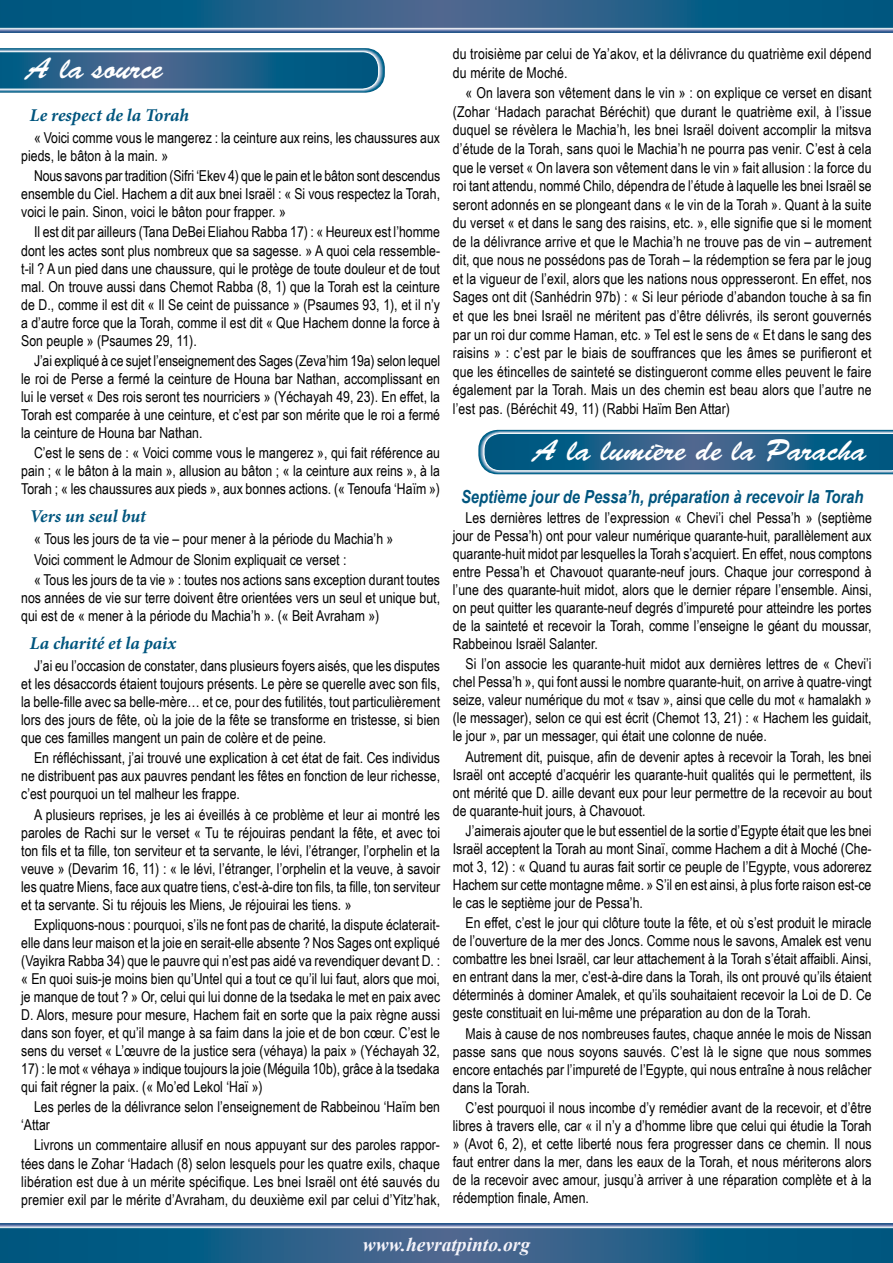
<style>
.page{position:relative;width:893px;height:1263px;background:#fff}
.page>*{position:absolute;margin:0;border:0;box-sizing:border-box;transform-origin:0 0}
.t1{font:30px "Brush Script Std";color:#fff}
.t2{font:italic 700 19.5px "Times New Roman";color:#f4f3fa}
.t3{font:italic 700 18px "Arial Narrow";color:#00557e}
.t4{font:italic 700 18px "Minion Pro";color:#00557e}
.t5{font:15px/18px "Arial Narrow";color:#000;text-align:justify}
</style>
<div class="page">
<svg style="left:0;top:0;width:893px;height:33px;background:#2b668e"></svg>
<svg style="left:0;top:1223px;width:893px;height:40px;background:#29658d"></svg>
<svg style="left:0;top:48px;width:385px;height:45px;background:#367094"></svg>
<svg style="left:478px;top:430px;width:415px;height:44px;background:#316e93"></svg>
<h1 class="t1" style="left:27px;top:52px;width:138px">A la source</h1>
<p class="t4" style="left:30px;top:102px;width:161px">Le respect de la Torah</p>
<p class="t5" style="left:21px;top:128px;width:420px;text-indent:13px">« Voici comme vous le mangerez : la ceinture aux reins, les chaussures aux pieds, le bâton à la main. »</p>
<p class="t5" style="left:21px;top:166px;width:420px;text-indent:13px">Nous savons par tradition (Sifri ‘Ekev 4) que le pain et le bâton sont descendus ensemble du Ciel. Hachem a dit aux bnei Israël : « Si vous respectez la Torah, voici le pain. Sinon, voici le bâton pour frapper. »</p>
<p class="t5" style="left:21px;top:223px;width:420px;text-indent:13px">Il est dit par ailleurs (Tana DeBei Eliahou Rabba 17) : « Heureux est l’homme dont les actes sont plus nombreux que sa sagesse. » A quoi cela ressemble&shy;t-il ? A un pied dans une chaussure, qui le protège de toute douleur et de tout mal. On trouve aussi dans Chemot Rabba (8, 1) que la Torah est la ceinture de D., comme il est dit « Il Se ceint de puissance » (Psaumes 93, 1), et il n’y a d’autre force que la Torah, comme il est dit « Que Hachem donne la force à Son peuple » (Psaumes 29, 11).</p>
<p class="t5" style="left:21px;top:351px;width:421px;text-indent:13px">J’ai expliqué à ce sujet l’enseignement des Sages (Zeva’him 19a) selon lequel le roi de Perse a fermé la ceinture de Houna bar Nathan, accomplissant en lui le verset « Des rois seront tes nourriciers » (Yéchayah 49, 23). En effet, la Torah est comparée à une ceinture, et c’est par son mérite que le roi a fermé la ceinture de Houna bar Nathan.</p>
<p class="t5" style="left:21px;top:443px;width:420px;text-indent:13px">C’est le sens de : « Voici comme vous le mangerez », qui fait référence au pain ; « le bâton à la main », allusion au bâton ; « la ceinture aux reins », à la Torah ; « les chaussures aux pieds », aux bonnes actions. (« Tenoufa ‘Haïm »)</p>
<p class="t4" style="left:30px;top:504px;width:118px">Vers un seul but</p>
<p class="t5" style="left:34px;top:528px;width:408px;line-height:20.1px;text-align:left">« Tous les jours de ta vie – pour mener à la période du Machia’h »<br>Voici comment le Admour de Slonim expliquait ce verset :<br>« Tous les jours de ta vie » : toutes nos actions sans exception durant toutes</p>
<p class="t5" style="left:21px;top:588px;width:420px">nos années de vie sur terre doivent être orientées vers un seul et unique but, qui est de « mener à la période du Machia’h ». (« Beit Avraham »)</p>
<p class="t4" style="left:30px;top:630px;width:148px">La charité et la paix</p>
<p class="t5" style="left:21px;top:656px;width:420px;text-indent:13px">J’ai eu l’occasion de constater, dans plusieurs foyers aisés, que les disputes et les désaccords étaient toujours présents. Le père se querelle avec son fils, la belle-fille avec sa belle-mère… et ce, pour des futilités, tout particulièrement lors des jours de fête, où la joie de la fête se transforme en tristesse, si bien que ces familles mangent un pain de colère et de peine.</p>
<p class="t5" style="left:21px;top:748px;width:420px;text-indent:13px">En réfléchissant, j’ai trouvé une explication à cet état de fait. Ces individus ne distribuent pas aux pauvres pendant les fêtes en fonction de leur richesse, c’est pourquoi un tel malheur les frappe.</p>
<p class="t5" style="left:21px;top:805px;width:421px;text-indent:13px">A plusieurs reprises, je les ai éveillés à ce problème et leur ai montré les paroles de Rachi sur le verset « Tu te réjouiras pendant la fête, et avec toi ton fils et ta fille, ton serviteur et ta servante, le lévi, l’étranger, l’orphelin et la veuve » (Devarim 16, 11) : « le lévi, l’étranger, l’orphelin et la veuve, à savoir les quatre Miens, face aux quatre tiens, c’est-à-dire ton fils, ta fille, ton serviteur et ta servante. Si tu réjouis les Miens, Je réjouirai les tiens. »</p>
<p class="t5" style="left:21px;top:915px;width:420px;text-indent:13px">Expliquons-nous : pourquoi, s’ils ne font pas de charité, la dispute éclaterait&shy;elle dans leur maison et la joie en serait-elle absente ? Nos Sages ont expliqué (Vayikra Rabba 34) que le pauvre qui n’est pas aidé va revendiquer devant D. : « En quoi suis-je moins bien qu’Untel qui a tout ce qu’il lui faut, alors que moi, je manque de tout ? » Or, celui qui lui donne de la tsedaka le met en paix avec D. Alors, mesure pour mesure, Hachem fait en sorte que la paix règne aussi dans son foyer, et qu’il mange à sa faim dans la joie et de bon cœur. C’est le sens du verset « L’œuvre de la justice sera (véhaya) la paix » (Yéchayah 32,</p>
<p class="t5" style="left:21px;top:1059px;width:420px">17) : le mot « véhaya » indique toujours la joie (Méguila 10b), grâce à la tsedaka qui fait régner la paix. (« Mo’ed Lekol ‘Haï »)</p>
<p class="t5" style="left:21px;top:1097px;width:420px;text-indent:13px">Les perles de la délivrance selon l’enseignement de Rabbeinou ‘Haïm ben ‘Attar</p>
<p class="t5" style="left:21px;top:1136px;width:420px;text-indent:13px">Livrons un commentaire allusif en nous appuyant sur des paroles rappor&shy;tées dans le Zohar ‘Hadach (8) selon lesquels pour les quatre exils, chaque libération est due à un mérite spécifique. Les bnei Israël ont été sauvés du premier exil par le mérite d’Avraham, du deuxième exil par celui d’Yitz’hak,</p>
<p class="t5" style="left:453px;top:44px;width:420px;line-height:18.6px">du troisième par celui de Ya’akov, et la délivrance du quatrième exil dépend du mérite de Moché.</p>
<p class="t5" style="left:453px;top:83px;width:420px;line-height:18.6px;text-indent:13px">« On lavera son vêtement dans le vin » : on explique ce verset en disant (Zohar ‘Hadach parachat Béréchit) que durant le quatrième exil, à l’issue duquel se révèlera le Machia’h, les bnei Israël doivent accomplir la mitsva d’étude de la Torah, sans quoi le Machia’h ne pourra pas venir. C’est à cela que le verset « On lavera son vêtement dans le vin » fait allusion : la force du roi tant attendu, nommé Chilo, dépendra de l’étude à laquelle les bnei Israël se seront adonnés en se plongeant dans « le vin de la Torah ». Quant à la suite du verset « et dans le sang des raisins, etc. », elle signifie que si le moment de la délivrance arrive et que le Machia’h ne trouve pas de vin – autrement dit, que nous ne possédons pas de Torah – la rédemption se fera par le joug et la vigueur de l’exil, alors que les nations nous oppresseront. En effet, nos Sages ont dit (Sanhédrin 97b) : « Si leur période d’abandon touche à sa fin et que les bnei Israël ne méritent pas d’être délivrés, ils seront gouvernés par un roi dur comme Haman, etc. » Tel est le sens de « Et dans le sang des raisins » : c’est par le biais de souffrances que les âmes se purifieront et que les étincelles de sainteté se distingueront comme elles peuvent le faire également par la Torah. Mais un des chemin est beau alors que l’autre ne l’est pas. (Béréchit 49, 11) (Rabbi Haïm Ben Attar)</p>
<h1 class="t1" style="left:534px;top:434px;width:334px">A la lumière de la Paracha</h1>
<p class="t3" style="left:461px;top:483px;width:404px">Septième jour de Pessa’h, préparation à recevoir la Torah</p>
<p class="t5" style="left:453px;top:508px;width:421px;text-indent:13px">Les dernières lettres de l’expression « Chevi’i chel Pessa’h » (septième jour de Pessa’h) ont pour valeur numérique quarante-huit, parallèlement aux quarante-huit midot par lesquelles la Torah s’acquiert. En effet, nous comptons entre Pessa’h et Chavouot quarante-neuf jours. Chaque jour correspond à l’une des quarante-huit midot, alors que le dernier répare l’ensemble. Ainsi, on peut quitter les quarante-neuf degrés d’impureté pour atteindre les portes de la sainteté et recevoir la Torah, comme l’enseigne le géant du moussar, Rabbeinou Israël Salanter.</p>
<p class="t5" style="left:453px;top:654px;width:420px;text-indent:13px">Si l’on associe les quarante-huit midot aux dernières lettres de « Chevi’i chel Pessa’h », qui font aussi le nombre quarante-huit, on arrive à quatre-vingt seize, valeur numérique du mot « tsav », ainsi que celle du mot « hamalakh » (le messager), selon ce qui est écrit (Chemot 13, 21) : « Hachem les guidait, le jour », par un messager, qui était une colonne de nuée.</p>
<p class="t5" style="left:453px;top:747px;width:420px;text-indent:13px">Autrement dit, puisque, afin de devenir aptes à recevoir la Torah, les bnei Israël ont accepté d’acquérir les quarante-huit qualités qui le permettent, ils ont mérité que D. aille devant eux pour leur permettre de la recevoir au bout de quarante-huit jours, à Chavouot.</p>
<p class="t5" style="left:453px;top:821px;width:420px;text-indent:13px">J’aimerais ajouter que le but essentiel de la sortie d’Egypte était que les bnei Israël acceptent la Torah au mont Sinaï, comme Hachem a dit à Moché (Che&shy;mot 3, 12) : « Quand tu auras fait sortir ce peuple de l’Egypte, vous adorerez Hachem sur cette montagne même. » S’il en est ainsi, à plus forte raison est-ce le cas le septième jour de Pessa’h.</p>
<p class="t5" style="left:453px;top:913px;width:420px;text-indent:13px">En effet, c’est le jour qui clôture toute la fête, et où s’est produit le miracle de l’ouverture de la mer des Joncs. Comme nous le savons, Amalek est venu combattre les bnei Israël, car leur attachement à la Torah s’était affaibli. Ainsi, en entrant dans la mer, c’est-à-dire dans la Torah, ils ont prouvé qu’ils étaient déterminés à dominer Amalek, et qu’ils souhaitaient recevoir la Loi de D. Ce geste constituait en lui-même une préparation au don de la Torah.</p>
<p class="t5" style="left:453px;top:1024px;width:420px;text-indent:13px">Mais à cause de nos nombreuses fautes, chaque année le mois de Nissan passe sans que nous soyons sauvés. C’est là le signe que nous sommes encore entachés par l’impureté de l’Egypte, qui nous entraîne à nous relâcher dans la Torah.</p>
<p class="t5" style="left:453px;top:1098px;width:420px;text-indent:13px">C’est pourquoi il nous incombe d’y remédier avant de la recevoir, et d’être libres à travers elle, car « il n’y a d’homme libre que celui qui étudie la Torah » (Avot 6, 2), et cette liberté nous fera progresser dans ce chemin. Il nous faut entrer dans la mer, dans les eaux de la Torah, et nous mériterons alors de la recevoir avec amour, jusqu’à arriver à une réparation complète et à la rédemption finale, Amen.</p>
<h2 class="t2" style="left:363px;top:1231px;width:169px">www.hevratpinto.org</h2>
</div>
